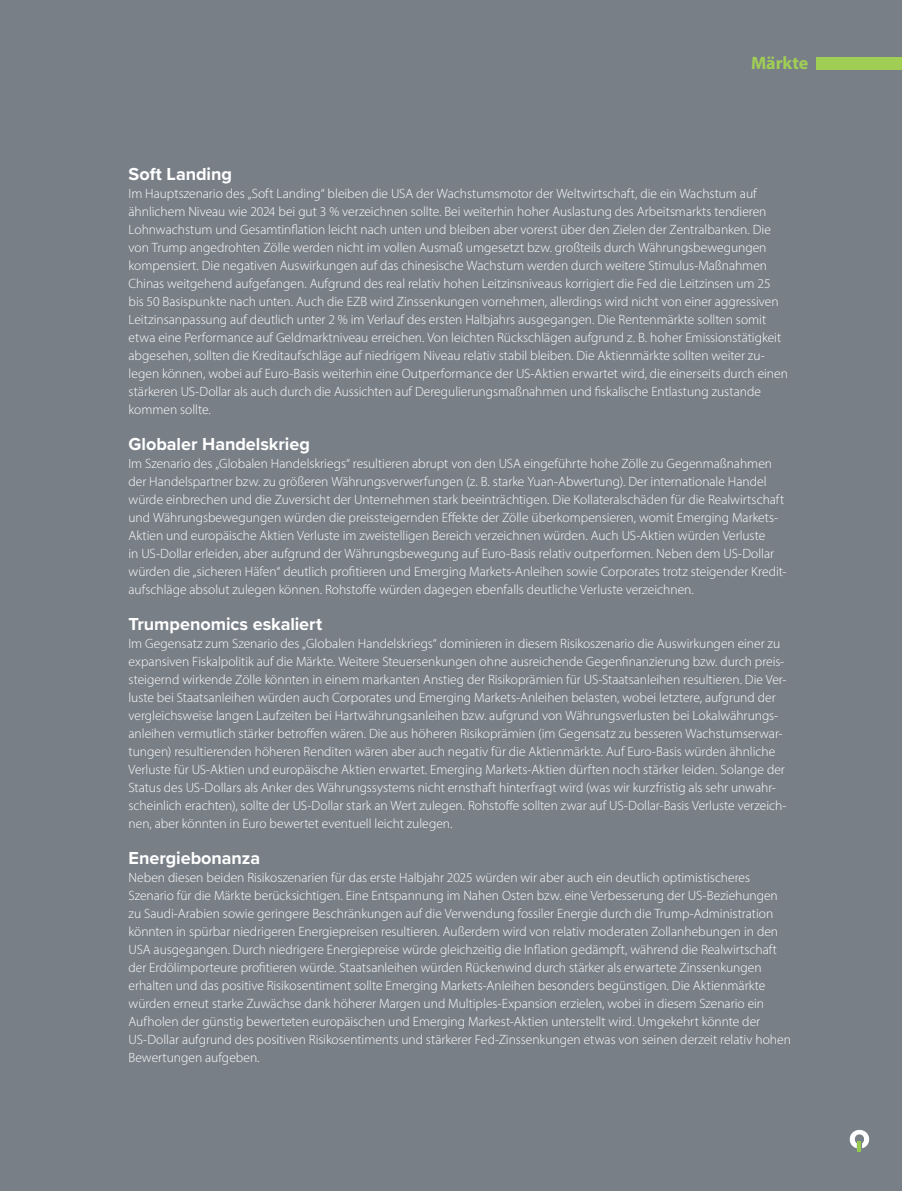
<style>
.page{position:relative;width:902px;height:1191px;background:#fff}
.page>*{position:absolute;margin:0;border:0;box-sizing:border-box;transform-origin:0 0}
.t1{font:700 18px "Proxima Nova";letter-spacing:-.005em;color:#fff}
.t2{font:700 18px "Myriad Pro";color:#a0ce55}
.t3{font:300 13.5px/18px "Myriad Pro";letter-spacing:-.005em;color:#fff}
</style>
<div class="page">
<div style="left:0;top:0;width:901px;height:1191px;background:#797f87"></div>
<div style="left:816px;top:57px;width:85px;height:12px;background:#a0ce55"></div>
<hr style="left:857px;top:1141px;width:4px;height:10px;background:#96ca4e">
<svg style="left:849px;top:1129px;width:20px;height:19px"></svg>
<h1 class="t2" style="left:751px;top:51px;width:59px">Märkte</h1>
<h1 class="t1" style="left:128px;top:161px;width:105px">Soft Landing</h1>
<p class="t3" style="left:128px;top:184px;width:661px">Im Hauptszenario des „Soft Landing“ bleiben die USA der Wachstumsmotor der Weltwirtschaft, die ein Wachstum auf ähnlichem Niveau wie 2024 bei gut 3 % verzeichnen sollte. Bei weiterhin hoher Auslastung des Arbeitsmarkts tendieren Lohnwachstum und Gesamtinflation leicht nach unten und bleiben aber vorerst über den Zielen der Zentralbanken. Die von Trump angedrohten Zölle werden nicht im vollen Ausmaß umgesetzt bzw. großteils durch Währungsbewegungen kompensiert. Die negativen Auswirkungen auf das chinesische Wachstum werden durch weitere Stimulus-Maßnahmen Chinas weitgehend aufgefangen. Aufgrund des real relativ hohen Leitzinsniveaus korrigiert die Fed die Leitzinsen um 25 bis 50 Basispunkte nach unten. Auch die EZB wird Zinssenkungen vornehmen, allerdings wird nicht von einer aggressiven Leitzinsanpassung auf deutlich unter 2 % im Verlauf des ersten Halbjahrs ausgegangen. Die Rentenmärkte sollten somit etwa eine Performance auf Geldmarktniveau erreichen. Von leichten Rückschlägen aufgrund z. B. hoher Emissionstätigkeit abgesehen, sollten die Kreditaufschläge auf niedrigem Niveau relativ stabil bleiben. Die Aktienmärkte sollten weiter zu&shy;legen können, wobei auf Euro-Basis weiterhin eine Outperformance der US-Aktien erwartet wird, die einerseits durch einen stärkeren US-Dollar als auch durch die Aussichten auf Deregulierungsmaßnahmen und fiskalische Entlastung zustande kommen sollte.</p>
<h1 class="t1" style="left:128px;top:431px;width:183px">Globaler Handelskrieg</h1>
<p class="t3" style="left:128px;top:454px;width:659px">Im Szenario des „Globalen Handelskriegs“ resultieren abrupt von den USA eingeführte hohe Zölle zu Gegenmaßnahmen der Handelspartner bzw. zu größeren Währungsverwerfungen (z. B. starke Yuan-Abwertung). Der internationale Handel würde einbrechen und die Zuversicht der Unternehmen stark beeinträchtigen. Die Kollateralschäden für die Realwirtschaft und Währungsbewegungen würden die preissteigernden Effekte der Zölle überkompensieren, womit Emerging Markets-Aktien und europäische Aktien Verluste im zweistelligen Bereich verzeichnen würden. Auch US-Aktien würden Verluste<br>in US-Dollar erleiden, aber aufgrund der Währungsbewegung auf Euro-Basis relativ outperformen. Neben dem US-Dollar würden die „sicheren Häfen“ deutlich profitieren und Emerging Markets-Anleihen sowie Corporates trotz steigender Kredit&shy;aufschläge absolut zulegen können. Rohstoffe würden dagegen ebenfalls deutliche Verluste verzeichnen.</p>
<h1 class="t1" style="left:128px;top:611px;width:195px">Trumpenomics eskaliert</h1>
<p class="t3" style="left:128px;top:634px;width:659px">Im Gegensatz zum Szenario des „Globalen Handelskriegs“ dominieren in diesem Risikoszenario die Auswirkungen einer zu expansiven Fiskalpolitik auf die Märkte. Weitere Steuersenkungen ohne ausreichende Gegenfinanzierung bzw. durch preis&shy;steigernd wirkende Zölle könnten in einem markanten Anstieg der Risikoprämien für US-Staatsanleihen resultieren. Die Ver&shy;luste bei Staatsanleihen würden auch Corporates und Emerging Markets-Anleihen belasten, wobei letztere, aufgrund der vergleichsweise langen Laufzeiten bei Hartwährungsanleihen bzw. aufgrund von Währungsverlusten bei Lokalwährungs&shy;anleihen vermutlich stärker betroffen wären. Die aus höheren Risikoprämien (im Gegensatz zu besseren Wachstumserwar&shy;tungen) resultierenden höheren Renditen wären aber auch negativ für die Aktienmärkte. Auf Euro-Basis würden ähnliche Verluste für US-Aktien und europäische Aktien erwartet. Emerging Markets-Aktien dürften noch stärker leiden. Solange der Status des US-Dollars als Anker des Währungssystems nicht ernsthaft hinterfragt wird (was wir kurzfristig als sehr unwahr&shy;scheinlich erachten), sollte der US-Dollar stark an Wert zulegen. Rohstoffe sollten zwar auf US-Dollar-Basis Verluste verzeich&shy;nen, aber könnten in Euro bewertet eventuell leicht zulegen.</p>
<h1 class="t1" style="left:128px;top:845px;width:133px">Energiebonanza</h1>
<p class="t3" style="left:128px;top:868px;width:664px">Neben diesen beiden Risikoszenarien für das erste Halbjahr 2025 würden wir aber auch ein deutlich optimistischeres Szenario für die Märkte berücksichtigen. Eine Entspannung im Nahen Osten bzw. eine Verbesserung der US-Beziehungen zu Saudi-Arabien sowie geringere Beschränkungen auf die Verwendung fossiler Energie durch die Trump-Administration könnten in spürbar niedrigeren Energiepreisen resultieren. Außerdem wird von relativ moderaten Zollanhebungen in den USA ausgegangen. Durch niedrigere Energiepreise würde gleichzeitig die Inflation gedämpft, während die Realwirtschaft der Erdölimporteure profitieren würde. Staatsanleihen würden Rückenwind durch stärker als erwartete Zinssenkungen erhalten und das positive Risikosentiment sollte Emerging Markets-Anleihen besonders begünstigen. Die Aktienmärkte würden erneut starke Zuwächse dank höherer Margen und Multiples-Expansion erzielen, wobei in diesem Szenario ein Aufholen der günstig bewerteten europäischen und Emerging Markest-Aktien unterstellt wird. Umgekehrt könnte der US-Dollar aufgrund des positiven Risikosentiments und stärkerer Fed-Zinssenkungen etwas von seinen derzeit relativ hohen Bewertungen aufgeben.</p>
</div>
